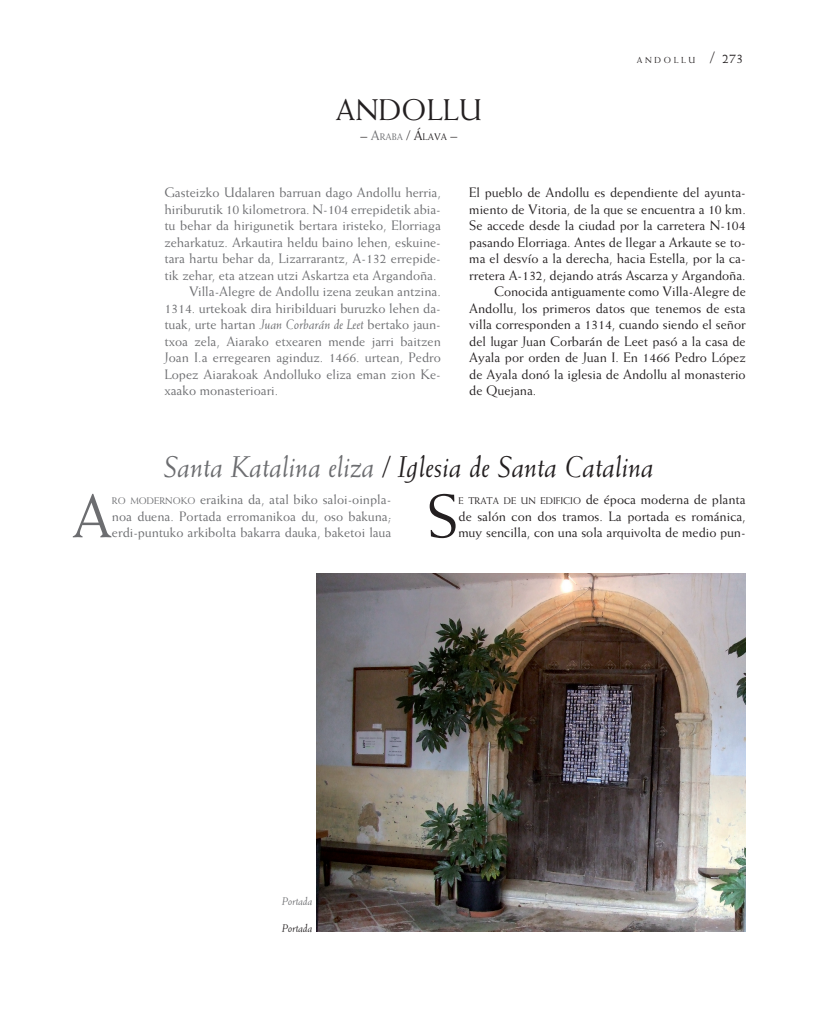
<style>
.page{position:relative;width:818px;height:1013px;background:#fff}
.page>*{position:absolute;margin:0;border:0;box-sizing:border-box;transform-origin:0 0}
.t1{font:61.25px "Weiss Std";color:#231f20}
.t2{font:61.25px "Weiss Std";color:#6c6d70}
.t3{font:italic 30px "Weiss Std";color:#231f20}
.t4{font:30px "Weiss Std";color:#231f20}
.t5{font:13.75px/16.5px "Weiss Std";color:#6c6d70;text-align:justify}
.t6{font:13.75px/16.5px "Weiss Std";color:#231f20}
.t7{font:13.75px "Weiss Std";color:#231f20}
.t8{font:italic 11.25px "Weiss Std";color:#6c6d70}
.t9{font:italic 11.25px "Weiss Std";color:#231f20}
.t10{font:8.75px "Weiss Std";color:#231f20}
.s1{color:#6c6d70}
.s2{font-size:9.62px;color:#6c6d70}
.s3{font-size:9.62px}
.s4{font-size:16.25px}
.s5{font-style:italic}
</style>
<div class="page">
<img style="left:316px;top:574px;width:429px;height:357px">
<h2 class="t4" style="left:336px;top:93px;width:148px">ANDOLLU</h2>
<p class="t7" style="left:360px;top:127px;width:98px">– <span class="s1">A</span><span class="s2">RABA</span> / Á<span class="s3">LAVA</span> –</p>
<p class="t10" style="left:637px;top:55px;width:9px">andollu</p>
<p class="t6" style="left:710px;top:50px;width:34px"><span class="s4">/</span> 273</p>
<p class="t5" style="left:164px;top:184px;width:278px">Gasteizko Udalaren barruan dago Andollu herria,</p>
<p class="t5" style="left:164px;top:201px;width:278px">hiriburutik 10 kilometrora. N-104 errepidetik abia-</p>
<p class="t5" style="left:164px;top:217px;width:278px">tu behar da hirigunetik bertara iristeko, Elorriaga</p>
<p class="t5" style="left:164px;top:234px;width:278px">zeharkatuz. Arkautira heldu baino lehen, eskuine-</p>
<p class="t5" style="left:164px;top:250px;width:278px">tara hartu behar da, Lizarrarantz, A-132 errepide-</p>
<p class="t5" style="left:164px;top:267px;width:274px">tik zehar, eta atzean utzi Askartza eta Argandoña.</p>
<p class="t5" style="left:189px;top:283px;width:253px">Villa-Alegre de Andollu izena zeukan antzina.</p>
<p class="t5" style="left:164px;top:300px;width:278px">1314. urtekoak dira hiribilduari buruzko lehen da-</p>
<p class="t5" style="left:164px;top:316px;width:278px">tuak, urte hartan <span class="s5">Juan Corbarán de Leet</span> bertako jaun-</p>
<p class="t5" style="left:164px;top:333px;width:278px">txoa zela, Aiarako etxearen mende jarri baitzen</p>
<p class="t5" style="left:164px;top:349px;width:278px">Joan I.a erregearen aginduz. 1466. urtean, Pedro</p>
<p class="t5" style="left:164px;top:366px;width:278px">Lopez Aiarakoak Andolluko eliza eman zion Ke-</p>
<p class="t5" style="left:164px;top:382px;width:115px">xaako monasterioari.</p>
<p class="t6" style="left:469px;top:184px;width:278px">El pueblo de Andollu es dependiente del ayunta-</p>
<p class="t6" style="left:469px;top:201px;width:278px">miento de Vitoria, de la que se encuentra a 10 km.</p>
<p class="t6" style="left:469px;top:217px;width:278px">Se accede desde la ciudad por la carretera N-104</p>
<p class="t6" style="left:469px;top:234px;width:278px">pasando Elorriaga. Antes de llegar a Arkaute se to-</p>
<p class="t6" style="left:469px;top:250px;width:278px">ma el desvío a la derecha, hacia Estella, por la ca-</p>
<p class="t6" style="left:469px;top:267px;width:278px">rretera A-132, dejando atrás Ascarza y Argandoña.</p>
<p class="t6" style="left:494px;top:283px;width:253px">Conocida antiguamente como Villa-Alegre de</p>
<p class="t6" style="left:469px;top:300px;width:278px">Andollu, los primeros datos que tenemos de esta</p>
<p class="t6" style="left:469px;top:316px;width:278px">villa corresponden a 1314, cuando siendo el señor</p>
<p class="t6" style="left:469px;top:333px;width:278px">del lugar Juan Corbarán de Leet pasó a la casa de</p>
<p class="t6" style="left:469px;top:349px;width:278px">Ayala por orden de Juan I. En 1466 Pedro López</p>
<p class="t6" style="left:469px;top:366px;width:278px">de Ayala donó la iglesia de Andollu al monasterio</p>
<p class="t6" style="left:469px;top:382px;width:69px">de Quejana.</p>
<h2 class="t3" style="left:163px;top:449px;width:492px"><span class="s1">Santa Katalina eliza</span> / Iglesia de Santa Catalina</h2>
<h1 class="t1" style="left:427px;top:480px;width:33px">S</h1>
<p class="t6" style="left:458px;top:491px;width:289px"><span class="s3">E TRATA DE UN EDIFICIO</span> de época moderna de planta de salón con dos tramos. La portada es románica,</p>
<h1 class="t2" style="left:72px;top:480px;width:41px">A</h1>
<p class="t5" style="left:112px;top:491px;width:281px"><span class="s3">RO MODERNOKO</span> eraikina da, atal biko saloi-oinpla&shy;noa duena. Portada erromanikoa du, oso bakuna; erdi-puntuko arkibolta bakarra dauka, baketoi laua</p>
<p class="t6" style="left:458px;top:524px;width:289px">muy sencilla, con una sola arquivolta de medio pun-</p>
<p class="t8" style="left:282px;top:894px;width:32px">Portada</p>
<p class="t9" style="left:282px;top:921px;width:32px">Portada</p>
</div>
